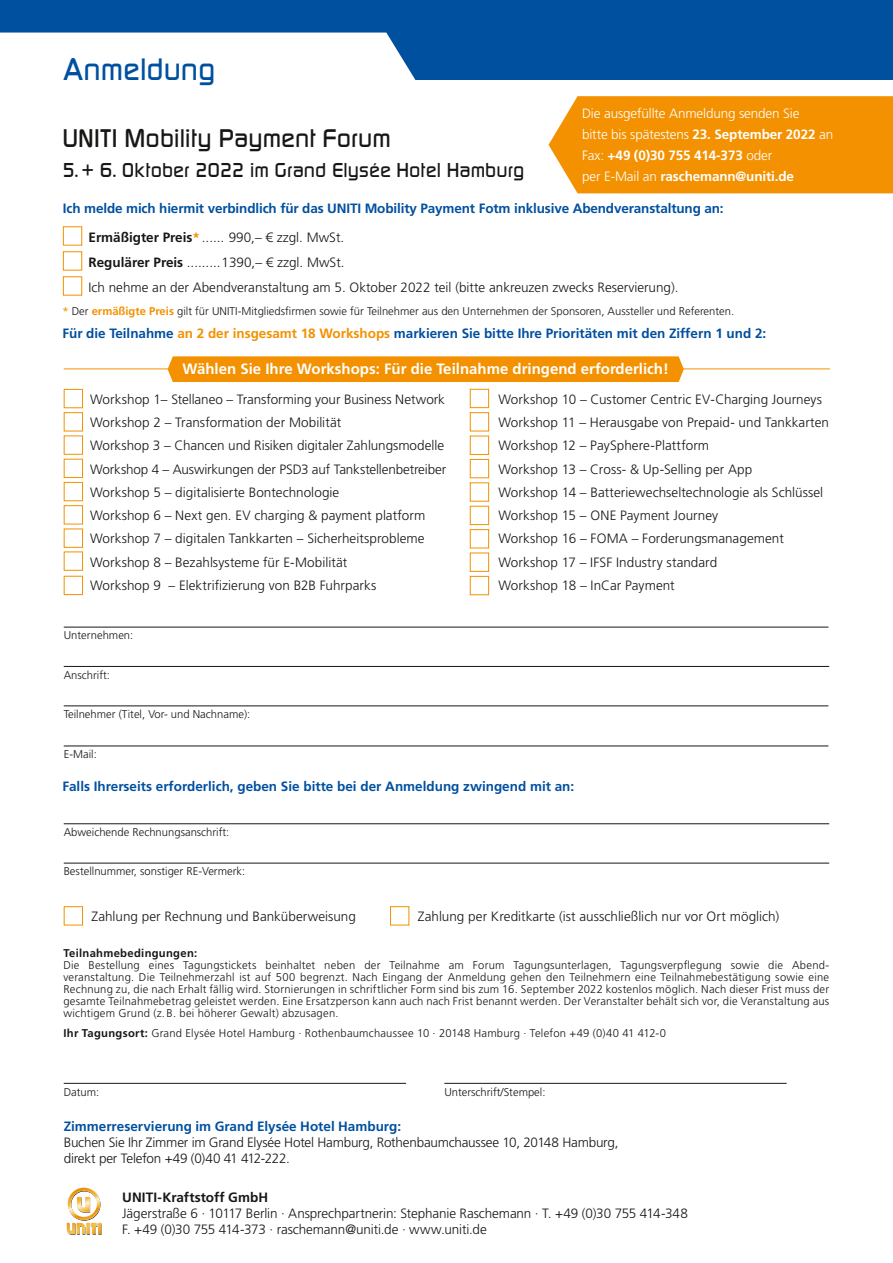
<style>
.page{position:relative;width:893px;height:1263px;background:#fff}
.page>*{position:absolute;margin:0;border:0;box-sizing:border-box;transform-origin:0 0}
.t1{font:500 30px "Digital";color:#0050a0}
.t2{font:500 24.75px "Digital";letter-spacing:.005em;color:#181716}
.t3{font:500 19.5px "Digital";color:#181716}
.t4{font:700 15px "Frutiger LT Std";color:#fff}
.t5{font:300 13.5px/23.2px "Frutiger LT Std";color:#181716}
.t6{font:700 13.5px "Frutiger LT Std";color:#0050a0}
.t7{font:300 13.5px "Frutiger LT Std";letter-spacing:-.01em;color:#fff}
.t8{font:700 13.5px/21px "Frutiger LT Std";letter-spacing:-.01em;color:#fff}
.t9{font:700 13.5px "Frutiger LT Std";letter-spacing:.005em;color:#181716}
.t10{font:300 11.25px/12px "Frutiger LT Std";color:#181716;text-align:justify}
.t11{font:300 11.25px "Frutiger LT Std";letter-spacing:.02em;color:#181716}
.t12{font:700 11.25px "Frutiger LT Std";letter-spacing:.025em;color:#181716}
.s1{font-weight:700}
.s2{font-weight:300}
.s3{font-weight:700;color:#f39100}
.s4{font-weight:400;color:#f39100}
.s5{color:#f39100}
</style>
<div class="page">
<div style="left:0;top:0;width:893px;height:80px;background:#0050a0"></div>
<div style="left:0;top:33px;width:416px;height:47px;background:#fff"></div>
<hr style="left:64px;top:1083px;width:342px;height:1px;background:#181716">
<hr style="left:444px;top:1083px;width:343px;height:1px;background:#181716">
<hr style="left:64px;top:627px;width:764px;height:1px;background:#181716">
<hr style="left:64px;top:823px;width:765px;height:1px;background:#181716">
<hr style="left:64px;top:666px;width:765px;height:1px;background:#181716">
<hr style="left:64px;top:863px;width:765px;height:1px;background:#181716">
<hr style="left:64px;top:706px;width:764px;height:1px;background:#181716">
<hr style="left:64px;top:746px;width:764px;height:1px;background:#181716">
<svg style="left:63px;top:226px;width:19px;height:70px"></svg>
<hr style="left:64px;top:369px;width:766px;height:1px;background:#f39100">
<div style="left:168px;top:356px;width:516px;height:26px;background:#f39100"></div>
<div style="left:549px;top:96px;width:344px;height:97px;background:#f39100"></div>
<svg style="left:63px;top:906px;width:20px;height:20px"></svg>
<svg style="left:390px;top:906px;width:20px;height:20px"></svg>
<svg style="left:67px;top:1188px;width:35px;height:47px"></svg>
<svg style="left:469px;top:388px;width:20px;height:207px"></svg>
<svg style="left:63px;top:389px;width:20px;height:206px"></svg>
<h1 class="t1" style="left:64px;top:52px;width:153px">Anmeldung</h1>
<p class="t2" style="left:62px;top:124px;width:330px">UNITI Mobility Payment Forum</p>
<p class="t3" style="left:62px;top:159px;width:464px">5. + 6. Oktober 2022 im Grand Elysée Hotel Hamburg</p>
<p class="t7" style="left:582px;top:105px;width:219px">Die ausgefüllte Anmeldung senden Sie</p>
<p class="t7" style="left:582px;top:126px;width:253px">bitte bis spätestens <span class="s1">23. September 2022</span> an</p>
<p class="t8" style="left:582px;top:145px;width:214px"><span class="s2">Fax:</span> +49 (0)30 755 414-373 <span class="s2">oder<br>per E-Mail an</span> raschemann@uniti.de</p>
<p class="t6" style="left:63px;top:200px;width:662px">Ich melde mich hiermit verbindlich für das UNITI Mobility Payment Fotm inklusive Abendveranstaltung an:</p>
<p class="t5" style="left:89px;top:226px;width:257px"><span class="s1">Ermäßigter Preis</span><span class="s3">*</span>...... 990,– € zzgl. MwSt.</p>
<p class="t5" style="left:89px;top:251px;width:258px"><span class="s1">Regulärer Preis</span> .........1390,– € zzgl. MwSt.</p>
<p class="t5" style="left:89px;top:276px;width:592px">Ich nehme an der Abendveranstaltung am 5. Oktober 2022 teil (bitte ankreuzen zwecks Reservierung).</p>
<p class="t10" style="left:62px;top:305px;width:673px"><span class="s4">*</span> Der <span class="s3">ermäßigte Preis</span> gilt für UNITI-Mitgliedsfirmen sowie für Teilnehmer aus den Unternehmen der Sponsoren, Aussteller und Referenten.</p>
<p class="t6" style="left:62px;top:325px;width:705px">Für die Teilnahme <span class="s5">an 2 der insgesamt 18 Workshops</span> markieren Sie bitte Ihre Prioritäten mit den Ziffern 1 und 2:</p>
<p class="t4" style="left:183px;top:360px;width:488px">Wählen Sie Ihre Workshops: Für die Teilnahme dringend erforderlich!</p>
<p class="t5" style="left:90px;top:388px;width:356px">Workshop 1– Stellaneo – Transforming your Business Network</p>
<p class="t5" style="left:90px;top:411px;width:253px">Workshop 2 – Transformation der Mobilität</p>
<p class="t5" style="left:90px;top:434px;width:356px">Workshop 3 – Chancen und Risiken digitaler Zahlungsmodelle</p>
<p class="t5" style="left:90px;top:458px;width:358px">Workshop 4 – Auswirkungen der PSD3 auf Tankstellenbetreiber</p>
<p class="t5" style="left:90px;top:481px;width:251px">Workshop 5 – digitalisierte Bontechnologie</p>
<p class="t5" style="left:90px;top:504px;width:337px">Workshop 6 – Next gen. EV charging &amp; payment platform</p>
<p class="t5" style="left:90px;top:527px;width:336px">Workshop 7 – digitalen Tankkarten – Sicherheitsprobleme</p>
<p class="t5" style="left:90px;top:551px;width:259px">Workshop 8 – Bezahlsysteme für E-Mobilität</p>
<p class="t5" style="left:90px;top:574px;width:288px">Workshop 9 – Elektrifizierung von B2B Fuhrparks</p>
<p class="t10" style="left:64px;top:630px;width:71px">Unternehmen:</p>
<p class="t10" style="left:64px;top:669px;width:48px">Anschrift:</p>
<p class="t10" style="left:64px;top:708px;width:188px">Teilnehmer (Titel, Vor- und Nachname):</p>
<p class="t10" style="left:64px;top:749px;width:35px">E-Mail:</p>
<p class="t5" style="left:498px;top:388px;width:332px">Workshop 10 – Customer Centric EV-Charging Journeys Workshop 11 – Herausgabe von Prepaid- und Tankkarten Workshop 12 – PaySphere-Plattform<br>Workshop 13 – Cross- &amp; Up-Selling per App<br>Workshop 14 – Batteriewechseltechnologie als Schlüssel Workshop 15 – ONE Payment Journey<br>Workshop 16 – FOMA – Forderungsmanagement Workshop 17 – IFSF Industry standard<br>Workshop 18 – InCar Payment</p>
<p class="t6" style="left:62px;top:778px;width:513px">Falls Ihrerseits erforderlich, geben Sie bitte bei der Anmeldung zwingend mit an:</p>
<p class="t10" style="left:64px;top:826px;width:167px">Abweichende Rechnungsanschrift:</p>
<p class="t10" style="left:64px;top:866px;width:183px">Bestellnummer, sonstiger RE-Vermerk:</p>
<p class="t5" style="left:91px;top:904px;width:266px">Zahlung per Rechnung und Banküberweisung</p>
<p class="t5" style="left:418px;top:904px;width:363px">Zahlung per Kreditkarte (ist ausschließlich nur vor Ort möglich)</p>
<p class="t12" style="left:63px;top:946px;width:135px">Teilnahmebedingungen:</p>
<p class="t10" style="left:63px;top:959px;width:767px">Die Bestellung eines Tagungstickets beinhaltet neben der Teilnahme am Forum Tagungsunterlagen, Tagungsverpflegung sowie die Abend&shy;veranstaltung. Die Teilnehmerzahl ist auf 500 begrenzt. Nach Eingang der Anmeldung gehen den Teilnehmern eine Teilnahmebestätigung sowie eine Rechnung zu, die nach Erhalt fällig wird. Stornierungen in schriftlicher Form sind bis zum 16. September 2022 kostenlos möglich. Nach dieser Frist muss der gesamte Teilnahmebetrag geleistet werden. Eine Ersatzperson kann auch nach Frist benannt werden. Der Veranstalter behält sich vor, die Veranstaltung aus wichtigem Grund (z. B. bei höherer Gewalt) abzusagen.</p>
<p class="t11" style="left:63px;top:1027px;width:604px"><span class="s1">Ihr Tagungsort:</span> Grand Elysée Hotel Hamburg . Rothenbaumchaussee 10 . 20148 Hamburg . Telefon +49 (0)40 41 412-0</p>
<p class="t10" style="left:64px;top:1086px;width:37px">Datum:</p>
<p class="t10" style="left:444px;top:1086px;width:103px">Unterschrift/Stempel:</p>
<p class="t6" style="left:64px;top:1118px;width:339px">Zimmerreservierung im Grand Elysée Hotel Hamburg:</p>
<p class="t5" style="left:64px;top:1134px;width:556px;line-height:16.2px">Buchen Sie Ihr Zimmer im Grand Elysée Hotel Hamburg, Rothenbaumchaussee 10, 20148 Hamburg, direkt per Telefon +49 (0)40 41 412-222.</p>
<p class="t9" style="left:122px;top:1189px;width:147px">UNITI-Kraftstoff GmbH</p>
<p class="t5" style="left:122px;top:1202px;width:567px">Jägerstraße 6 · 10117 Berlin · Ansprechpartnerin: Stephanie Raschemann · T. +49 (0)30 755 414-348</p>
<p class="t5" style="left:122px;top:1218px;width:366px">F. +49 (0)30 755 414-373 · raschemann@uniti.de · www.uniti.de</p>
</div>
